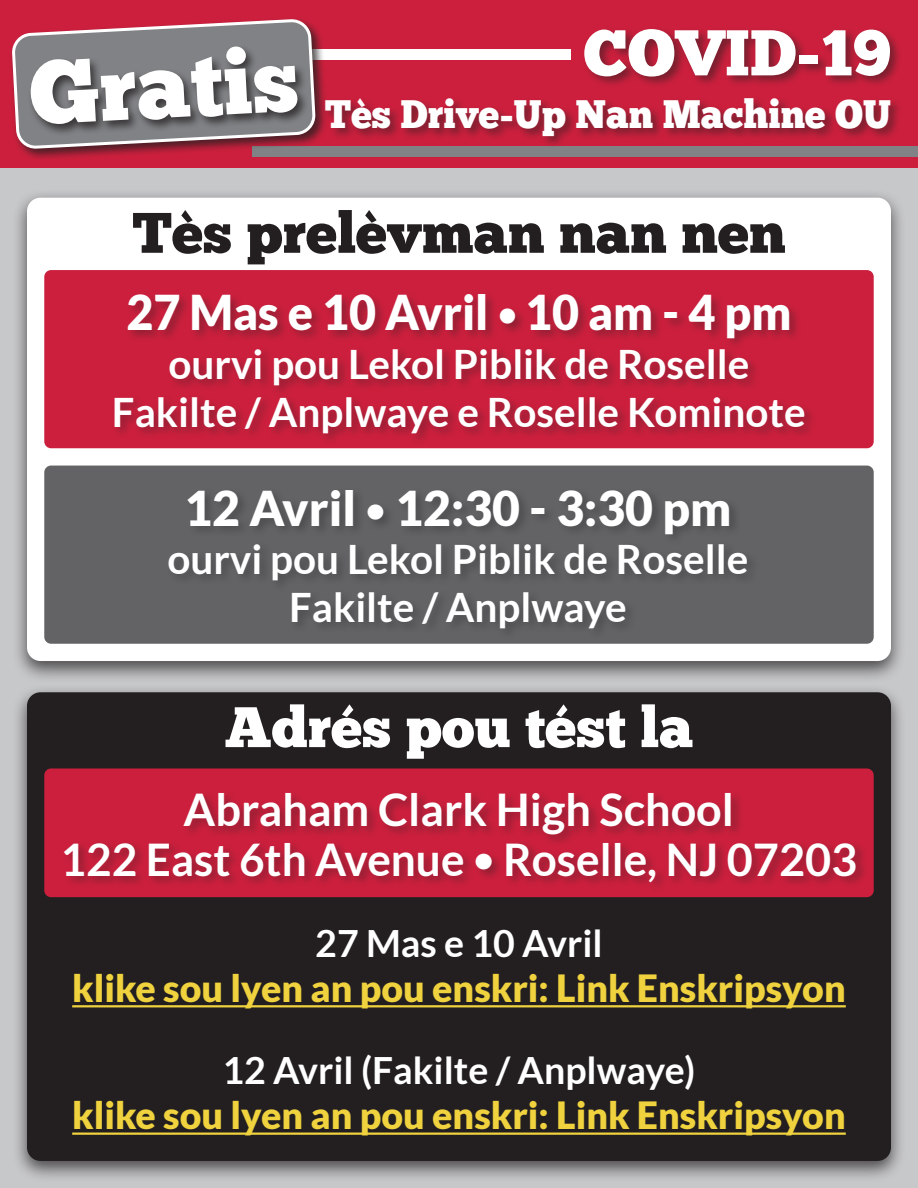
<style>
.page{position:relative;width:918px;height:1188px;background:#c7c8ca}
.page>*{position:absolute;margin:0;border:0;box-sizing:border-box;transform-origin:0 0}
.t1{font:90px "Chunk Five";color:#fff}
.t2{font:64.5px "Chunk Five";color:#fff}
.t3{font:57px "Chunk Five";color:#231f20}
.t4{font:57px "Chunk Five";color:#fff}
.t5{font:900 48px "Lato";color:#fff}
.t6{font:700 45px "Lato";color:#fff}
.t7{font:700 40.5px "Lato";color:#fff}
.t8{font:39.75px "Chunk Five";color:#fff;scale:.95 1}
.t9{font:900 37.5px "Lato";color:#efd23e}
.t10{font:700 37.5px "Lato";color:#fff}
.s1{font-weight:700;font-size:36px}
.s2{font-size:37.5px}
</style>
<div class="page">
<div style="left:0;top:0;width:918px;height:168px;background:#cb1f3d"></div>
<div style="left:253px;top:147px;width:665px;height:10px;background:#808285"></div>
<div style="left:323px;top:26px;width:580px;height:123px;background:#231f20;opacity:.5"></div>
<div style="left:282px;top:49px;width:289px;height:11px;background:#fff"></div>
<div style="left:10px;top:17px;width:318px;height:144px;background:#231f20;opacity:.75"></div>
<svg style="left:11px;top:20px;width:306px;height:128px"></svg>
<div style="left:28px;top:44px;width:282px;height:93px;background:#231f20;opacity:.75"></div>
<div style="left:12px;top:189px;width:895px;height:494px;background:#231f20;opacity:.75"></div>
<div style="left:27px;top:198px;width:864px;height:463px;background:#fff;border-radius:14px"></div>
<div style="left:44px;top:270px;width:830px;height:178px;background:#cb1f3d;border-radius:7px"></div>
<div style="left:44px;top:466px;width:830px;height:178px;background:#636366;border-radius:7px"></div>
<div style="left:112px;top:292px;width:705px;height:154px;background:#231f20;opacity:.35"></div>
<div style="left:166px;top:487px;width:593px;height:154px;background:#231f20;opacity:.35"></div>
<div style="left:12px;top:684px;width:895px;height:499px;background:#231f20;opacity:.75"></div>
<div style="left:27px;top:692px;width:864px;height:469px;background:#231f20;border-radius:14px"></div>
<hr style="left:72px;top:1005px;width:774px;height:2px;background:#efd23e">
<hr style="left:72px;top:1133px;width:774px;height:2px;background:#efd23e">
<div style="left:44px;top:768px;width:830px;height:129px;background:#cb1f3d;border-radius:7px"></div>
<div style="left:62px;top:791px;width:806px;height:102px;background:#231f20;opacity:.35"></div>
<p class="t1" style="left:27px;top:40px;width:271px;rotate:-3deg">Gratis</p>
<p class="t2" style="left:583px;top:14px;width:309px">COVID-19</p>
<p class="t8" style="left:325px;top:90px;width:597px">Tès Drive-Up Nan Machine OU</p>
<p class="t3" style="left:132px;top:199px;width:655px">Tès prelèvman nan nen</p>
<p class="t5" style="left:127px;top:284px;width:666px">27 Mas e 10 Avril <span class="s1">•</span> 10 am - 4 pm</p>
<p class="t7" style="left:168px;top:341px;width:582px">ourvi pou Lekol Piblik de Roselle</p>
<p class="t7" style="left:112px;top:389px;width:695px">Fakilte / Anplwaye e Roselle Kominote</p>
<p class="t5" style="left:184px;top:480px;width:549px">12 Avril <span class="s1">•</span> 12:30 - 3:30 pm</p>
<p class="t7" style="left:167px;top:536px;width:582px">ourvi pou Lekol Piblik de Roselle</p>
<p class="t7" style="left:289px;top:584px;width:339px">Fakilte / Anplwaye</p>
<p class="t4" style="left:225px;top:693px;width:470px">Adrés pou tést la</p>
<p class="t6" style="left:184px;top:784px;width:552px">Abraham Clark High School</p>
<p class="t6" style="left:61px;top:834px;width:798px">122 East 6th Avenue <span class="s2">•</span> Roselle, NJ 07203</p>
<p class="t10" style="left:315px;top:922px;width:289px">27 Mas e 10 Avril</p>
<p class="t9" style="left:72px;top:966px;width:775px">klike sou lyen an pou enskri: Link Enskripsyon</p>
<p class="t10" style="left:223px;top:1049px;width:474px">12 Avril (Fakilte / Anplwaye)</p>
<p class="t9" style="left:72px;top:1093px;width:775px">klike sou lyen an pou enskri: Link Enskripsyon</p>
</div>
